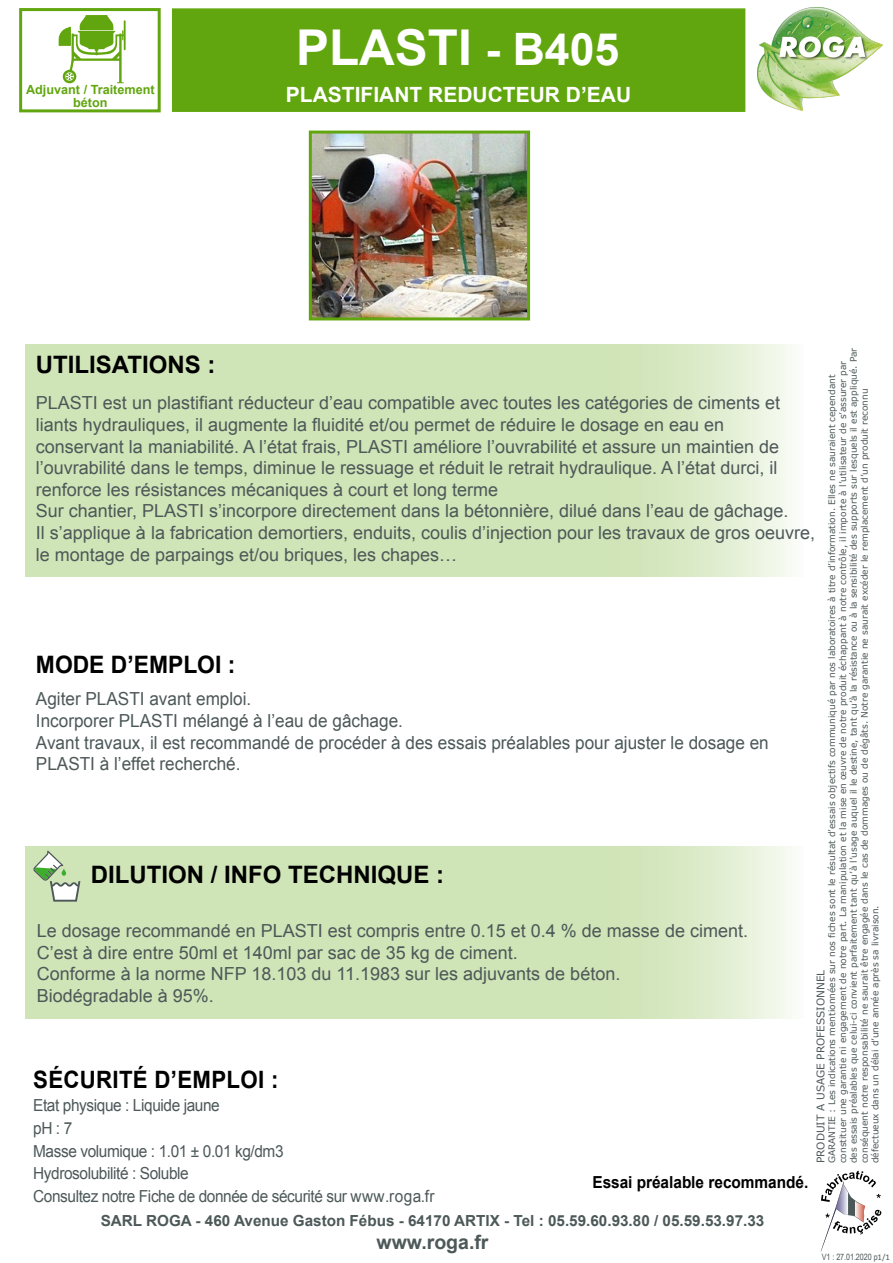
<style>
.page{position:relative;width:893px;height:1263px;background:#fff}
.page>*{position:absolute;margin:0;border:0;box-sizing:border-box;transform-origin:0 0}
.t1{font:700 49.35px "Arial";color:#fff}
.t2{font:700 24px "Arial";color:#000}
.t3{font:700 24px "Arial";color:#000;scale:.93 1}
.t4{font:700 24px "Arial";color:#000;scale:.95 1}
.t5{font:700 21px "Arial";color:#fff}
.t6{font:700 19.5px "Arial";color:#4d5858}
.t7{font:18px/21.6px "Arial";color:#4d5858}
.t8{font:18px/21.6px "Arial";color:#4d5858;scale:.95 1}
.t9{font:16.5px/22.8px "Arial";letter-spacing:-.025em;color:#4d5858;scale:.93 1}
.t10{font:700 16.5px "Arial";color:#000;scale:.93 1}
.t11{font:700 15.3px "Arial";color:#4d5858}
.t12{font:700 12.6px/12.9px "Arial";color:#61a60e;text-align:center}
.t13{font:10.5px "Verdana";color:#4d5858}
.t14{font:9px/10.8px "Verdana";color:#4d5858}
.t15{font:8.7px "Arial Narrow";letter-spacing:-.005em;color:#4d5858}
.s1{font-size:44.7px}
.s2{font-family:"Calibri"}
</style>
<div class="page">
<div style="left:172px;top:8px;width:573px;height:104px;background:#61a60e;border:2px solid #61a60e"></div>
<svg style="left:821px;top:1171px;width:60px;height:80px"></svg>
<img style="left:758px;top:7px;width:124px;height:104px">
<svg style="left:26px;top:847px;width:766px;height:171px;background:#d2e6bc"></svg>
<svg style="left:26px;top:345px;width:766px;height:231px;background:#d2e6bc"></svg>
<svg style="left:33px;top:851px;width:47px;height:51px"></svg>
<div style="left:19px;top:8px;width:142px;height:104px;border:3px solid #61a60e"></div>
<svg style="left:59px;top:15px;width:67px;height:68px"></svg>
<img style="left:313px;top:135px;width:213px;height:181px">
<div style="left:309px;top:131px;width:221px;height:189px;border:3px solid #61a60e"></div>
<p class="t12" style="left:26px;top:83px;width:130px">Adjuvant / Traitement béton</p>
<h1 class="t1" style="left:296px;top:12px;width:325px">PLASTI <span class="s1">- B405</span></h1>
<p class="t5" style="left:286px;top:80px;width:347px">PLASTIFIANT REDUCTEUR D’EAU</p>
<p class="t14" style="left:827px;top:1163px;width:817px;rotate:-90deg">GARANTIE : Les indications mentionnées sur nos fiches sont le résultat d’essais objectifs communiqué par nos laboratoires à titre d’information. Elles ne sauraient cependant constituer une garantie ni engagement de notre part. La manipulation et la mise en œuvre de notre produit échappant à notre contrôle, il importe à l’utilisateur de s’assurer par des essais préalables que celui-ci convient parfaitement tant qu’à l’usage auquel il le destine, tant qu’à la résistance ou à la sensibilité des supports sur lesquels il est appliqué. Par conséquent notre responsabilité ne saurait être engagée dans le cas de dommages ou de dégâts. Notre garantie ne saurait excéder le remplacement d’un produit reconnu défectueux dans un délai d’une année après sa livraison.</p>
<h2 class="t2" style="left:36px;top:348px;width:181px">UTILISATIONS :</h2>
<p class="t7" style="left:36px;top:392px;width:781px">PLASTI est un plastifiant réducteur d’eau compatible avec toutes les catégories de ciments et liants hydrauliques, il augmente la fluidité et/ou permet de réduire le dosage en eau en conservant la maniabilité. A l’état frais, PLASTI améliore l’ouvrabilité et assure un maintien de l’ouvrabilité dans le temps, diminue le ressuage et réduit le retrait hydraulique. A l’état durci, il renforce les résistances mécaniques à court et long terme<br>Sur chantier, PLASTI s’incorpore directement dans la bétonnière, dilué dans l’eau de gâchage.<br>Il s’applique à la fabrication demortiers, enduits, coulis d’injection pour les travaux de gros oeuvre, le montage de parpaings et/ou briques, les chapes…</p>
<h2 class="t4" style="left:36px;top:648px;width:212px">MODE D’EMPLOI :</h2>
<p class="t8" style="left:36px;top:688px;width:773px">Agiter PLASTI avant emploi.<br>Incorporer PLASTI mélangé à l’eau de gâchage.<br>Avant travaux, il est recommandé de procéder à des essais préalables pour ajuster le dosage en PLASTI à l’effet recherché.</p>
<h2 class="t2" style="left:91px;top:858px;width:355px">DILUTION / INFO TECHNIQUE :</h2>
<p class="t7" style="left:37px;top:920px;width:713px">Le dosage recommandé en PLASTI est compris entre 0.15 et 0.4 % de masse de ciment.<br>C’est à dire entre 50ml et 140ml par sac de 35 kg de ciment.<br>Conforme à la norme NFP 18.103 du 11.1983 sur les adjuvants de béton.<br>Biodégradable à 95%.</p>
<p class="t13" style="left:813px;top:1163px;width:195px;rotate:-90deg">PRODUIT A USAGE PROFESSIONNEL</p>
<h2 class="t3" style="left:33px;top:1062px;width:265px">SÉCURITÉ D’EMPLOI :</h2>
<p class="t9" style="left:33px;top:1093px;width:433px">Etat physique : Liquide jaune<br>pH : 7<br>Masse volumique : 1.01 ± 0.01 kg/dm3<br>Hydrosolubilité : Soluble<br>Consultez notre Fiche de donnée de sécurité sur www.roga.fr</p>
<p class="t10" style="left:592px;top:1171px;width:234px">Essai préalable recommandé.</p>
<p class="t11" style="left:101px;top:1210px;width:665px">SARL ROGA - 460 Avenue Gaston Fébus - 64170 ARTIX - Tel : 05.59.60.93.80 / 05.59.53.97.33</p>
<p class="t6" style="left:377px;top:1229px;width:113px">www.roga.fr</p>
<p class="t15" style="left:822px;top:1251px;width:70px">V1 : 27.01.2020 p<span class="s2">1/1</span></p>
</div>
